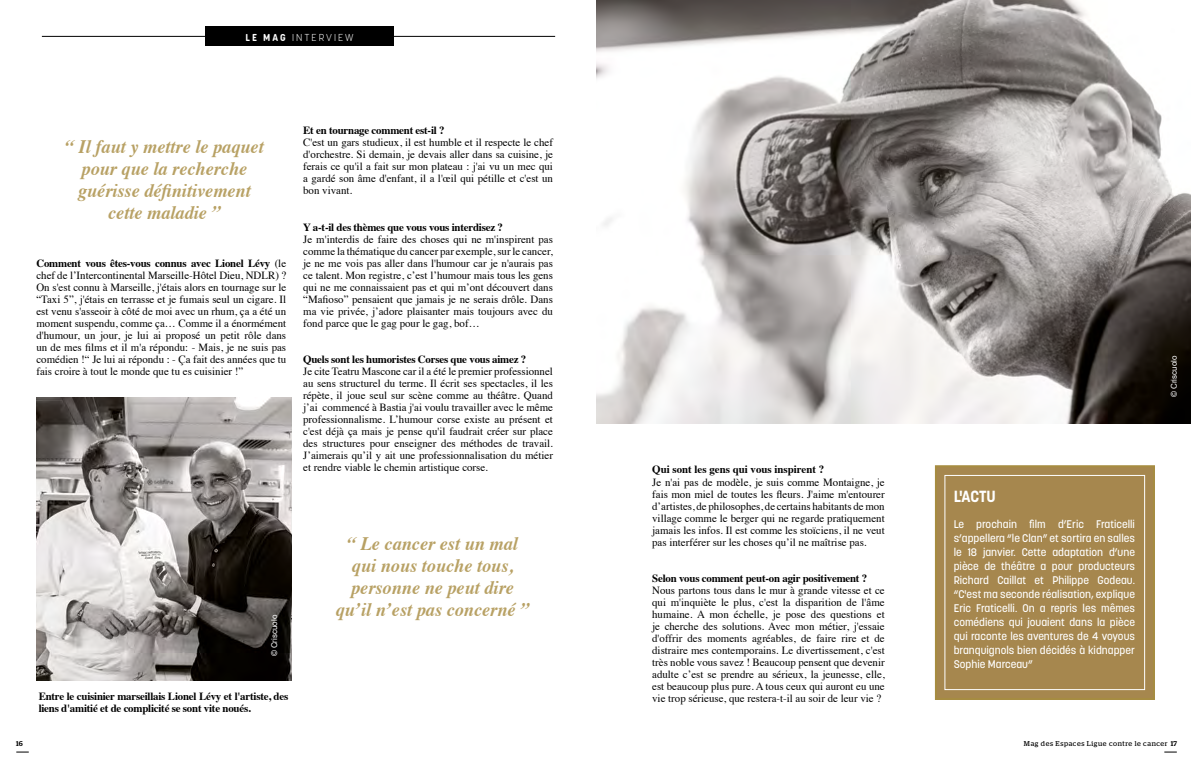
<style>
.page{position:relative;width:1191px;height:766px;background:#fff}
.page>*{position:absolute;margin:0;border:0;box-sizing:border-box;transform-origin:0 0}
.t1{font:italic 700 19px/22px "Times";color:#b8a164;text-align:center;scale:.96 1}
.t2{font:700 16px "Korolev";color:#fff}
.t3{font:11px/12px "Times";color:#000;text-align:justify}
.t4{font:500 11px/14px "Korolev";color:#fff;text-align:justify}
.t5{font:700 11px/12px "Times";letter-spacing:-.02em;color:#000}
.t6{font:700 11px "Times";color:#000}
.t7{font:300 10px "Korolev Rounded";letter-spacing:.2em;color:#fff}
.t8{font:8px "Arial";color:#fff}
.t9{font:7px "Stag";letter-spacing:.085em;color:#000}
.t10{font:500 7px "Stag";color:#000}
.s1{font-weight:700}
.s2{font-weight:500}
</style>
<div class="page">
<svg style="left:16px;top:751px;width:13px;height:1px"></svg>
<svg style="left:1164px;top:751px;width:12px;height:1px"></svg>
<div style="left:205px;top:26px;width:189px;height:20px;background:#000"></div>
<hr style="left:42px;top:36px;width:513px;height:1px;background:#000">
<img style="left:37px;top:397px;width:254px;height:283px">
<img style="left:596px;top:0;width:595px;height:423px">
<div style="left:935px;top:465px;width:220px;height:234px;background:#a6874e;border:2px solid #a68c41"></div>
<div style="left:944px;top:475px;width:201px;height:215px;border:1px solid #fff"></div>
<p class="t7" style="left:245px;top:31px;width:110px"><span class="s1">LE MAG</span> INTERVIEW</p>
<h1 class="t1" style="left:65px;top:134px;width:208px">“ Il faut y mettre le paquet pour que la recherche guérisse définitivement cette maladie ”</h1>
<p class="t3" style="left:36px;top:256px;width:251px"><span class="s1">Comment vous êtes-vous connus avec Lionel Lévy</span> (le chef de l’Intercontinental Marseille-Hôtel Dieu, NDLR) ?<br>On s'est connu à Marseille, j'étais alors en tournage sur le “Taxi 5”, j'étais en terrasse et je fumais seul un cigare. Il est venu s'asseoir à côté de moi avec un rhum, ça a été un moment suspendu, comme ça… Comme il a énormément d'humour, un jour, je lui ai proposé un petit rôle dans un de mes films et il m'a répondu: - Mais, je ne suis pas comédien !“ Je lui ai répondu : - Ça fait des années que tu fais croire à tout le monde que tu es cuisinier !”</p>
<p class="t5" style="left:303px;top:123px;width:143px">Et en tournage comment est-il ?</p>
<p class="t3" style="left:303px;top:136px;width:251px">C'est un gars studieux, il est humble et il respecte le chef d'orchestre. Si demain, je devais aller dans sa cuisine, je ferais ce qu'il a fait sur mon plateau : j'ai vu un mec qui a gardé son âme d'enfant, il a l'œil qui pétille et c'est un bon vivant.</p>
<p class="t5" style="left:303px;top:219px;width:201px">Y a-t-il des thèmes que vous vous interdisez ?</p>
<p class="t3" style="left:303px;top:232px;width:251px">Je m'interdis de faire des choses qui ne m'inspirent pas comme la thématique du cancer par exemple, sur le cancer, je ne me vois pas aller dans l'humour car je n'aurais pas ce talent. Mon registre, c’est l’humour mais tous les gens qui ne me connaissaient pas et qui m’ont découvert dans “Mafioso” pensaient que jamais je ne serais drôle. Dans ma vie privée, j’adore plaisanter mais toujours avec du fond parce que le gag pour le gag, bof…</p>
<p class="t5" style="left:303px;top:351px;width:225px">Quels sont les humoristes Corses que vous aimez ?</p>
<p class="t3" style="left:303px;top:364px;width:251px">Je cite Teatru Mascone car il a été le premier professionnel au sens structurel du terme. Il écrit ses spectacles, il les répète, il joue seul sur scène comme au théâtre. Quand j’ai commencé à Bastia j'ai voulu travailler avec le même professionnalisme. L’humour corse existe au présent et c'est déjà ça mais je pense qu'il faudrait créer sur place des structures pour enseigner des méthodes de travail.<br>J’aimerais qu’il y ait une professionnalisation du métier et rendre viable le chemin artistique corse.</p>
<p class="t8" style="left:269px;top:656px;width:43px;rotate:-90deg">© Criscuolo</p>
<p class="t5" style="left:39px;top:689px;width:251px">Entre le cuisinier marseillais Lionel Lévy et l'artiste, des liens d'amitié et de complicité se sont vite noués.</p>
<h1 class="t1" style="left:336px;top:530px;width:203px">“ Le cancer est un mal qui nous touche tous, personne ne peut dire qu’il n’est pas concerné ”</h1>
<p class="t6" style="left:652px;top:459px;width:173px">Qui sont les gens qui vous inspirent ?</p>
<p class="t3" style="left:652px;top:474px;width:234px">Je n'ai pas de modèle, je suis comme Montaigne, je fais mon miel de toutes les fleurs. J'aime m'entourer d’artistes, de philosophes, de certains habitants de mon village comme le berger qui ne regarde pratiquement jamais les infos. Il est comme les stoïciens, il ne veut pas interférer sur les choses qu’il ne maîtrise pas.</p>
<p class="t5" style="left:652px;top:570px;width:217px">Selon vous comment peut-on agir positivement ?</p>
<p class="t3" style="left:652px;top:582px;width:234px">Nous partons tous dans le mur à grande vitesse et ce qui m'inquiète le plus, c'est la disparition de l'âme humaine. A mon échelle, je pose des questions et je cherche des solutions. Avec mon métier, j'essaie d'offrir des moments agréables, de faire rire et de distraire mes contemporains. Le divertissement, c'est très noble vous savez ! Beaucoup pensent que devenir adulte c’est se prendre au sérieux, la jeunesse, elle, est beaucoup plus pure. A tous ceux qui auront eu une vie trop sérieuse, que restera-t-il au soir de leur vie ?</p>
<p class="t8" style="left:1169px;top:397px;width:43px;rotate:-90deg">© Criscuolo</p>
<h2 class="t2" style="left:953px;top:486px;width:44px">L'ACTU</h2>
<p class="t4" style="left:953px;top:517px;width:183px">Le prochain film d’Eric Fraticelli s’appellera “le Clan” et sortira en salles le 18 janvier. Cette adaptation d’une pièce de théâtre a pour producteurs Richard Caillat et Philippe Godeau. “C'est ma seconde réalisation, explique Eric Fraticelli. On a repris les mêmes comédiens qui jouaient dans la pièce qui raconte les aventures de 4 voyous branquignols bien décidés à kidnapper Sophie Marceau”</p>
<p class="t10" style="left:16px;top:738px;width:8px">16</p>
<p class="t9" style="left:1024px;top:738px;width:154px">Mag des Espaces Ligue contre le cancer <span class="s2">17</span></p>
</div>
